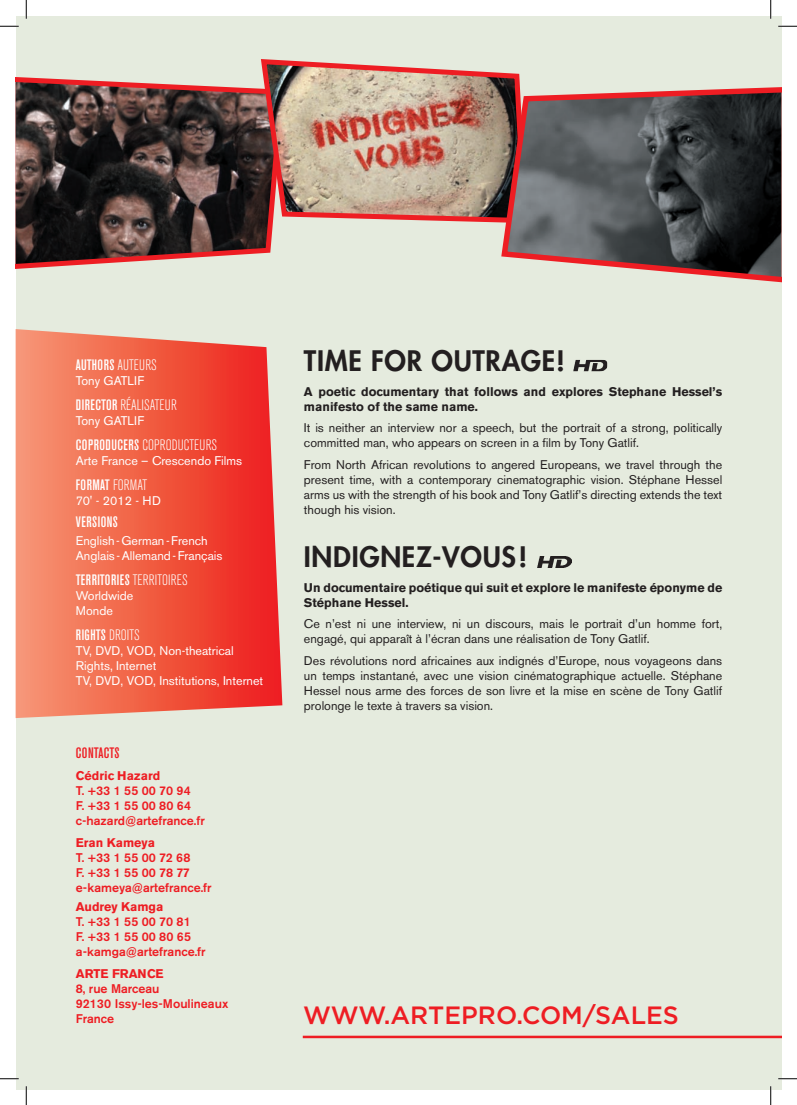
<style>
.page{position:relative;width:797px;height:1105px;background:#fff}
.page>*{position:absolute;margin:0;border:0;box-sizing:border-box;transform-origin:0 0}
.t1{font:800 27.5px "Futura";letter-spacing:.025em;color:#231f20}
.t2{font:500 25px "Gotham";color:#ee1d23}
.t3{font:500 condensed 15px "Akzidenz Grotesk BE";letter-spacing:.03em;color:#fff}
.t4{font:300 condensed 15px "Akzidenz Grotesk BE";letter-spacing:.01em;color:#fff}
.t5{font:500 condensed 15px "Akzidenz Grotesk BE";color:#ee1d23}
.t6{font:12.5px/15px "Akzidenz Grotesk BE";color:#231f20}
.t7{font:500 12.5px/15px "Akzidenz Grotesk BE";color:#ee1d23}
.t8{font:12.5px/15px "Akzidenz Grotesk BE";color:#fff}
.t9{font:700 12.5px/15px "Akzidenz Grotesk BE";color:#231f20}
.t10{font:700 12.5px "Akzidenz Grotesk BE";color:#ee1d23}
.s1{font-weight:300}
.s2{font-weight:500}
</style>
<div class="page">
<div style="left:16px;top:16px;width:765px;height:1073px;background:#e5ebde"></div>
<svg style="left:16px;top:329px;width:266px;height:389px;background:#f06751"></svg>
<hr style="left:303px;top:1036px;width:478px;height:2px;background:#ee1d23">
<img style="left:573px;top:360px;width:34px;height:11px">
<img style="left:538px;top:556px;width:34px;height:11px">
<svg style="left:16px;top:77px;width:257px;height:192px;background:#533e3b"></svg>
<img style="left:258px;top:59px;width:262px;height:167px">
<svg style="left:498px;top:84px;width:283px;height:199px;background:#625758"></svg>
<svg style="left:0;top:25px;width:19px;height:2px"></svg>
<svg style="left:778px;top:25px;width:19px;height:2px"></svg>
<svg style="left:0;top:1078px;width:19px;height:1px"></svg>
<svg style="left:778px;top:1078px;width:19px;height:1px"></svg>
<svg style="left:25px;top:0;width:2px;height:19px"></svg>
<svg style="left:25px;top:1086px;width:2px;height:19px"></svg>
<svg style="left:770px;top:0;width:1px;height:19px"></svg>
<svg style="left:770px;top:1086px;width:1px;height:19px"></svg>
<p class="t3" style="left:76px;top:356px;width:82px">AUTHORS <span class="s1">AUTEURS</span></p>
<p class="t8" style="left:76px;top:373px;width:70px">Tony GATLIF</p>
<p class="t4" style="left:76px;top:397px;width:102px"><span class="s2">DIRECTOR</span> RÉALISATEUR</p>
<p class="t8" style="left:76px;top:413px;width:70px">Tony GATLIF</p>
<p class="t4" style="left:76px;top:437px;width:143px"><span class="s2">COPRODUCERS</span> COPRODUCTEURS</p>
<p class="t8" style="left:76px;top:453px;width:168px">Arte France – Crescendo Films</p>
<p class="t3" style="left:76px;top:476px;width:73px">FORMAT <span class="s1">FORMAT</span></p>
<p class="t8" style="left:76px;top:493px;width:87px">70' - 2012 - HD</p>
<p class="t3" style="left:76px;top:513px;width:44px">VERSIONS</p>
<p class="t8" style="left:76px;top:533px;width:148px">English-German-French<br>Anglais -Allemand-Français</p>
<p class="t3" style="left:76px;top:572px;width:113px">TERRITORIES <span class="s1">TERRITOIRES</span></p>
<p class="t8" style="left:76px;top:588px;width:59px">Worldwide<br>Monde</p>
<p class="t3" style="left:76px;top:627px;width:65px">RIGHTS <span class="s1">DROITS</span></p>
<p class="t8" style="left:76px;top:643px;width:189px">TV, DVD, VOD, Non-theatrical<br>Rights, Internet<br>TV, DVD, VOD, Institutions, Internet</p>
<p class="t5" style="left:76px;top:744px;width:34px">CONTACTS</p>
<p class="t10" style="left:76px;top:768px;width:86px">Cédric Hazard</p>
<p class="t7" style="left:76px;top:783px;width:130px">T. +33 1 55 00 70 94<br>F. +33 1 55 00 80 64 c-hazard@artefrance.fr</p>
<p class="t10" style="left:76px;top:835px;width:81px">Eran Kameya</p>
<p class="t7" style="left:76px;top:850px;width:137px">T. +33 1 55 00 72 68<br>F. +33 1 55 00 78 77 e-kameya@artefrance.fr</p>
<p class="t10" style="left:76px;top:899px;width:89px">Audrey Kamga</p>
<p class="t7" style="left:76px;top:913px;width:131px">T. +33 1 55 00 70 81<br>F. +33 1 55 00 80 65 a-kamga@artefrance.fr</p>
<p class="t10" style="left:76px;top:966px;width:89px">ARTE FRANCE</p>
<p class="t7" style="left:76px;top:981px;width:154px">8, rue Marceau<br>92130 Issy-les-Moulineaux<br>France</p>
<h1 class="t1" style="left:304px;top:343px;width:262px">TIME FOR OUTRAGE!</h1>
<p class="t9" style="left:304px;top:384px;width:420px">A poetic documentary that follows and explores Stephane Hessel’s manifesto of the same name.</p>
<p class="t6" style="left:304px;top:420px;width:420px">It is neither an interview nor a speech, but the portrait of a strong, politically committed man, who appears on screen in a film by Tony Gatlif.</p>
<p class="t6" style="left:304px;top:457px;width:420px;text-align:justify">From North African revolutions to angered Europeans, we travel through the present time, with a contemporary cinematographic vision. Stéphane Hessel arms us with the strength of his book and Tony Gatlif’s directing extends the text though his vision.</p>
<h1 class="t1" style="left:304px;top:539px;width:225px">INDIGNEZ-VOUS!</h1>
<p class="t9" style="left:304px;top:580px;width:420px">Un documentaire poétique qui suit et explore le manifeste éponyme de<br>Stéphane Hessel.</p>
<p class="t6" style="left:304px;top:616px;width:420px">Ce n’est ni une interview, ni un discours, mais le portrait d’un homme fort, engagé, qui apparaît à l’écran dans une réalisation de Tony Gatlif.</p>
<p class="t6" style="left:304px;top:653px;width:420px;text-align:justify">Des révolutions nord africaines aux indignés d’Europe, nous voyageons dans un temps instantané, avec une vision cinématographique actuelle. Stéphane Hessel nous arme des forces de son livre et la mise en scène de Tony Gatlif prolonge le texte à travers sa vision.</p>
<h2 class="t2" style="left:303px;top:998px;width:377px">WWW.ARTEPRO.COM/SALES</h2>
</div>
